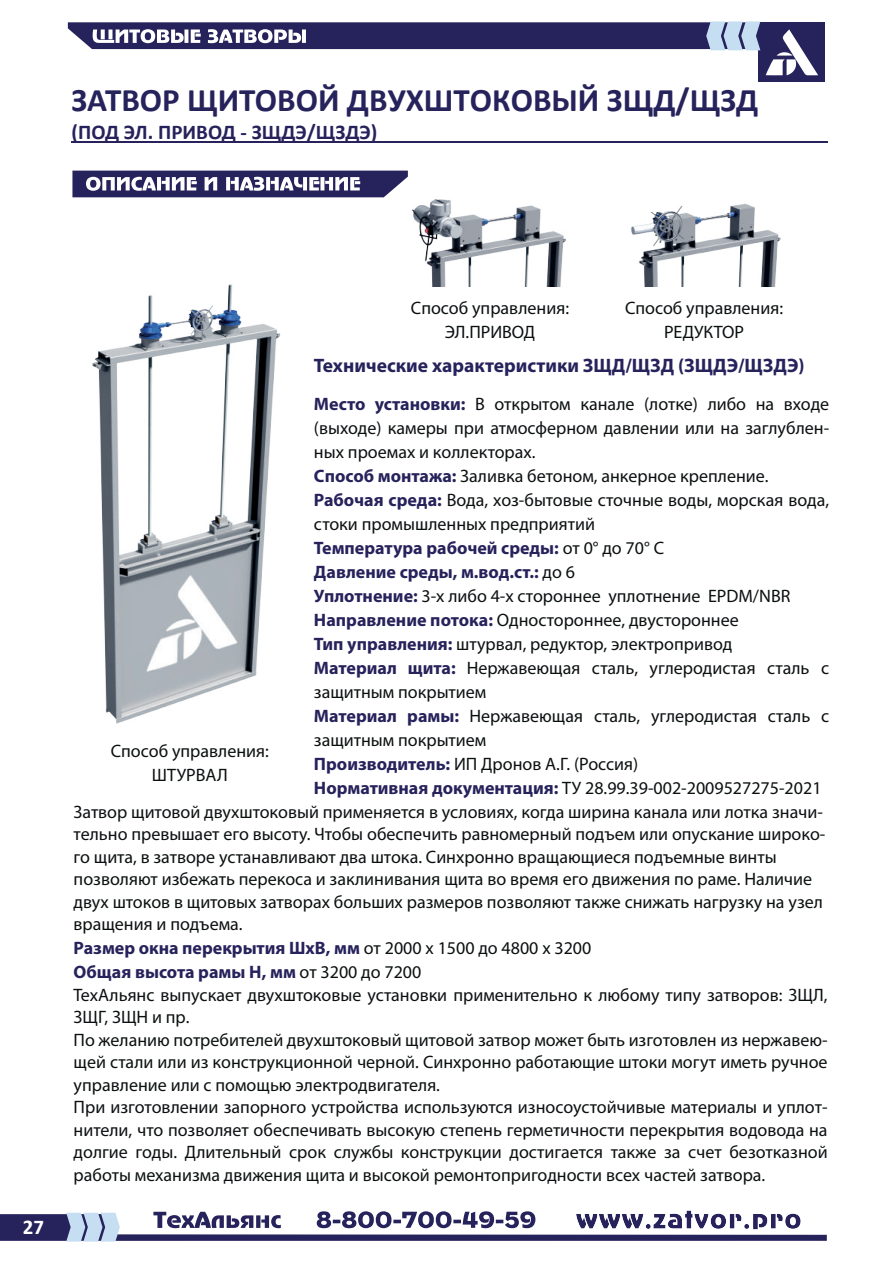
<style>
.page{position:relative;width:893px;height:1263px;background:#fff}
.page>*{position:absolute;margin:0;border:0;box-sizing:border-box;transform-origin:0 0}
.t1{font:700 33px "Calibri";color:#26225b}
.t2{font:700 21px "Calibri";color:#26225b}
.t3{font:700 21px "Calibri";color:#fff}
.t4{font:700 19.5px "Myriad Pro";color:#26225b}
.t5{font:18px/24px "Myriad Pro";color:#0c1011;text-align:center}
.s1{font-weight:700;color:#26225b}
</style>
<div class="page">
<svg style="left:72px;top:171px;width:336px;height:26px"></svg>
<hr style="left:72px;top:142px;width:756px;height:1px;background:#26225b">
<img style="left:405px;top:193px;width:161px;height:94px">
<img style="left:631px;top:203px;width:150px;height:84px">
<img style="left:92px;top:284px;width:189px;height:440px">
<div style="left:758px;top:22px;width:67px;height:60px;background:#26225b"></div>
<svg style="left:68px;top:21px;width:692px;height:29px;background:#545380"></svg>
<svg style="left:766px;top:29px;width:52px;height:46px"></svg>
<svg style="left:0;top:1210px;width:827px;height:32px"></svg>
<h1 class="t1" style="left:72px;top:77px;width:688px">ЗАТВОР ЩИТОВОЙ ДВУХШТОКОВЫЙ ЗЩД/ЩЗД</h1>
<p class="t2" style="left:72px;top:117px;width:307px">(ПОД ЭЛ. ПРИВОД - ЗЩДЭ/ЩЗДЭ)</p>
<p class="t3" style="left:23px;top:1212px;width:23px">27</p>
<p class="t5" style="left:111px;top:739px;width:160px">Способ управления:<br>ШТУРВАЛ</p>
<p class="t5" style="left:411px;top:295px;width:160px">Способ управления:<br>ЭЛ.ПРИВОД</p>
<p class="t5" style="left:625px;top:295px;width:160px">Способ управления:<br>РЕДУКТОР</p>
<p class="t4" style="left:314px;top:353px;width:492px">Технические характеристики ЗЩД/ЩЗД (ЗЩДЭ/ЩЗДЭ)</p>
<p class="t5" style="left:314px;top:391px;width:517px;text-align:left"><span class="s1">Место установки:</span> В открытом канале (лотке) либо на входе (выходе) камеры при атмосферном давлении или на заглублен&shy;ных проемах и коллекторах.<br><span class="s1">Способ монтажа:</span> Заливка бетоном, анкерное крепление.<br><span class="s1">Рабочая среда:</span> Вода, хоз-бытовые сточные воды, морская вода, стоки промышленных предприятий<br><span class="s1">Температура рабочей среды:</span> от 0° до 70° С<br><span class="s1">Давление среды, м.вод.ст.:</span> до 6<br><span class="s1">Уплотнение:</span> 3-х либо 4-х стороннее уплотнение EPDM/NBR <span class="s1">Направление потока:</span> Одностороннее, двустороннее<br><span class="s1">Тип управления:</span> штурвал, редуктор, электропривод<br><span class="s1">Материал щита:</span> Нержавеющая сталь, углеродистая сталь с защитным покрытием<br><span class="s1">Материал рамы:</span> Нержавеющая сталь, углеродистая сталь с защитным покрытием<br><span class="s1">Производитель:</span> ИП Дронов А.Г. (Россия)<br><span class="s1">Нормативная документация:</span> ТУ 28.99.39-002-2009527275-2021</p>
<p class="t5" style="left:74px;top:800px;width:756px;line-height:22.6px;text-align:left">Затвор щитовой двухштоковый применяется в условиях, когда ширина канала или лотка значи&shy;тельно превышает его высоту. Чтобы обеспечить равномерный подъем или опускание широко&shy;го щита, в затворе устанавливают два штока. Синхронно вращающиеся подъемные винты позволяют избежать перекоса и заклинивания щита во время его движения по раме. Наличие двух штоков в щитовых затворах больших размеров позволяют также снижать нагрузку на узел вращения и подъема.<br><span class="s1">Размер окна перекрытия ШхВ, мм</span> от 2000 х 1500 до 4800 х 3200<br><span class="s1">Общая высота рамы Н, мм</span> от 3200 до 7200<br>ТехАльянс выпускает двухштоковые установки применительно к любому типу затворов: ЗЩЛ, ЗЩГ, ЗЩН и пр.<br>По желанию потребителей двухштоковый щитовой затвор может быть изготовлен из нержавею&shy;щей стали или из конструкционной черной. Синхронно работающие штоки могут иметь ручное управление или с помощью электродвигателя.<br>При изготовлении запорного устройства используются износоустойчивые материалы и уплот&shy;нители, что позволяет обеспечивать высокую степень герметичности перекрытия водовода на долгие годы. Длительный срок службы конструкции достигается также за счет безотказной работы механизма движения щита и высокой ремонтопригодности всех частей затвора.</p>
</div>
